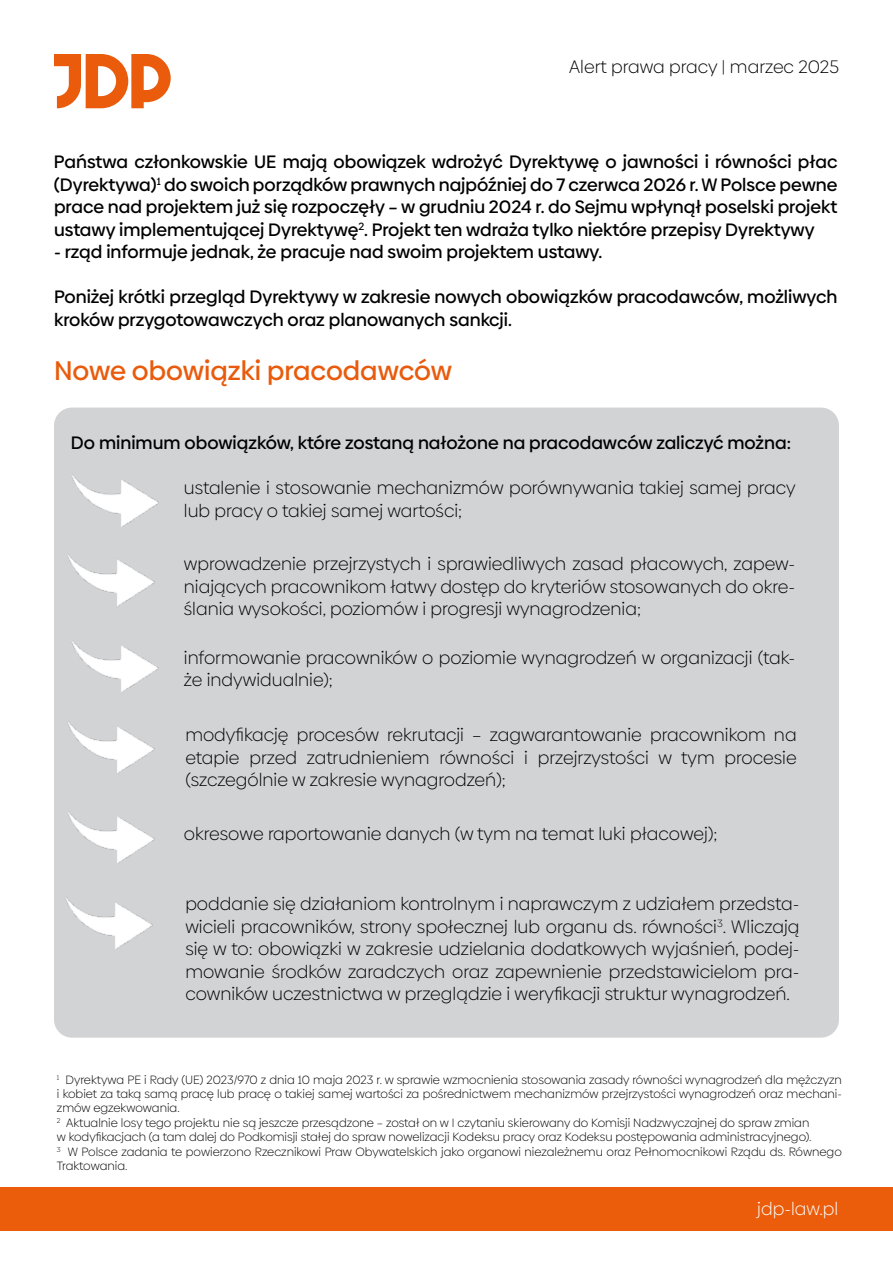
<style>
.page{position:relative;width:893px;height:1263px;background:#fff}
.page>*{position:absolute;margin:0;border:0;box-sizing:border-box;transform-origin:0 0}
.t1{font:500 27px "Biennale";color:#e95b0c}
.t2{font:300 18px/22.5px "Biennale";color:#000;text-align:justify}
.t3{font:500 18px/22.5px "Biennale";color:#000;text-align:justify}
.t4{font:300 18px "Biennale";color:#fff}
.t5{font:300 12px/14.4px "Biennale";color:#000}
</style>
<div class="page">
<div style="left:54px;top:408px;width:785px;height:630px;background:#d2d3d5;border-radius:18px"></div>
<svg style="left:54px;top:54px;width:117px;height:54px"></svg>
<img style="left:72px;top:475px;width:87px;height:52px">
<img style="left:68px;top:555px;width:87px;height:51px">
<img style="left:72px;top:641px;width:87px;height:51px">
<img style="left:68px;top:722px;width:87px;height:51px">
<img style="left:68px;top:812px;width:87px;height:51px">
<img style="left:66px;top:898px;width:87px;height:51px">
<div style="left:0;top:1187px;width:893px;height:43px;background:#eb5d0b"></div>
<p class="t2" style="left:569px;top:55px;width:271px">Alert prawa pracy | marzec 2025</p>
<p class="t3" style="left:54px;top:151px;width:785px">Państwa członkowskie UE mają obowiązek wdrożyć Dyrektywę o jawności i równości płac (Dyrektywa)<sup>1</sup> do swoich porządków prawnych najpóźniej do 7 czerwca 2026 r. W Polsce pewne prace nad projektem już się rozpoczęły – w grudniu 2024 r. do Sejmu wpłynął poselski projekt ustawy implementującej Dyrektywę<sup>2</sup>. Projekt ten wdraża tylko niektóre przepisy Dyrektywy</p>
<p class="t3" style="left:54px;top:241px;width:550px">- rząd informuje jednak, że pracuje nad swoim projektem ustawy.</p>
<p class="t3" style="left:54px;top:286px;width:785px">Poniżej krótki przegląd Dyrektywy w zakresie nowych obowiązków pracodawców, możliwych kroków przygotowawczych oraz planowanych sankcji.</p>
<h1 class="t1" style="left:54px;top:354px;width:400px">Nowe obowiązki pracodawców</h1>
<p class="t3" style="left:71px;top:431px;width:722px">Do minimum obowiązków, które zostaną nałożone na pracodawców zaliczyć można:</p>
<p class="t2" style="left:184px;top:477px;width:613px">ustalenie i stosowanie mechanizmów porównywania takiej samej pracy lub pracy o takiej samej wartości;</p>
<p class="t2" style="left:184px;top:553px;width:613px">wprowadzenie przejrzystych i sprawiedliwych zasad płacowych, zapew&shy;niających pracownikom łatwy dostęp do kryteriów stosowanych do okre&shy;ślania wysokości, poziomów i progresji wynagrodzenia;</p>
<p class="t2" style="left:184px;top:646px;width:613px">informowanie pracowników o poziomie wynagrodzeń w organizacji (tak&shy;że indywidualnie);</p>
<p class="t2" style="left:185px;top:724px;width:613px">modyfikację procesów rekrutacji – zagwarantowanie pracownikom na etapie przed zatrudnieniem równości i przejrzystości w tym procesie (szczególnie w zakresie wynagrodzeń);</p>
<p class="t2" style="left:184px;top:823px;width:535px">okresowe raportowanie danych (w tym na temat luki płacowej);</p>
<p class="t2" style="left:185px;top:892px;width:616px">poddanie się działaniom kontrolnym i naprawczym z udziałem przedsta&shy;wicieli pracowników, strony społecznej lub organu ds. równości<sup>3</sup>. Wliczają się w to: obowiązki w zakresie udzielania dodatkowych wyjaśnień, podej&shy;mowanie środków zaradczych oraz zapewnienie przedstawicielom pra&shy;cowników uczestnictwa w przeglądzie i weryfikacji struktur wynagrodzeń.</p>
<p class="t5" style="left:57px;top:1072px;width:786px"><sup>1</sup> Dyrektywa PE i Rady (UE) 2023/970 z dnia 10 maja 2023 r. w sprawie wzmocnienia stosowania zasady równości wynagrodzeń dla mężczyzn i kobiet za taką samą pracę lub pracę o takiej samej wartości za pośrednictwem mechanizmów przejrzystości wynagrodzeń oraz mechani&shy;zmów egzekwowania.<br><sup>2</sup> Aktualnie losy tego projektu nie są jeszcze przesądzone – został on w I czytaniu skierowany do Komisji Nadzwyczajnej do spraw zmian<br>w kodyfikacjach (a tam dalej do Podkomisji stałej do spraw nowelizacji Kodeksu pracy oraz Kodeksu postępowania administracyjnego).<br><sup>3</sup> W Polsce zadania te powierzono Rzecznikowi Praw Obywatelskich jako organowi niezależnemu oraz Pełnomocnikowi Rządu ds. Równego Traktowania.</p>
<p class="t4" style="left:757px;top:1198px;width:82px">jdp-law.pl</p>
</div>
